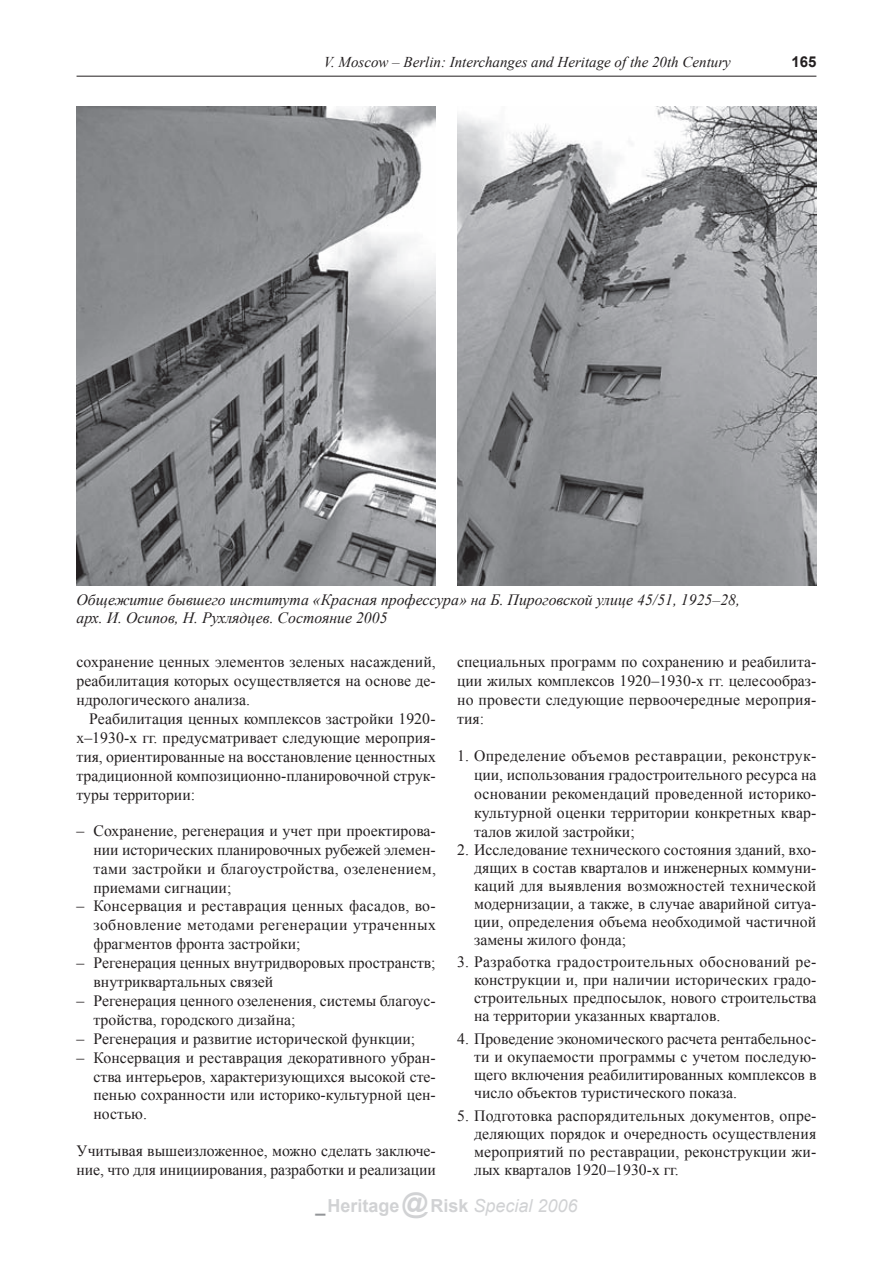
<style>
.page{position:relative;width:893px;height:1263px;background:#fff}
.page>*{position:absolute;margin:0;border:0;box-sizing:border-box;transform-origin:0 0}
.t1{font:700 18px "Arial";color:#d1d2d4}
.t2{font:15.75px/18.9px "Times New Roman";color:#231f20;text-align:justify}
.t3{font:italic 15.75px/18.9px "Times New Roman";color:#231f20}
.t4{font:italic 15px "Times New Roman";color:#231f20}
.t5{font:700 15px "Arial";color:#231f20}
.s1{color:#939598}
.s2{font-size:27px}
.s3{font-weight:400;font-style:italic}
</style>
<div class="page">
<hr style="left:77px;top:76px;width:739px;height:1px;background:#231f20">
<img style="left:77px;top:106px;width:359px;height:479px">
<img style="left:457px;top:106px;width:359px;height:479px">
<p class="t4" style="left:324px;top:51px;width:409px">V. Moscow – Berlin: Interchanges and Heritage of the 20th Century</p>
<p class="t5" style="left:791px;top:52px;width:27px">165</p>
<p class="t3" style="left:77px;top:589px;width:665px">Общежитие бывшего института «Красная профессура» на Б. Пироговской улице 45/51, 1925–28, арх. И. Осипов, Н. Рухлядцев. Состояние 2005</p>
<p class="t2" style="left:77px;top:652px;width:361px">сохранение ценных элементов зеленых насаждений, реабилитация которых осуществляется на основе де&shy;ндрологического анализа.</p>
<p class="t2" style="left:77px;top:709px;width:361px;text-indent:13px">Реабилитация ценных комплексов застройки 1920- х–1930-х гг. предусматривает следующие мероприя&shy;тия, ориентированные на восстановление ценностных традиционной композиционно-планировочной струк&shy;туры территории:</p>
<p class="t2" style="left:94px;top:821px;width:344px;text-indent:-17px">– Сохранение, регенерация и учет при проектирова&shy;нии исторических планировочных рубежей элемен&shy;тами застройки и благоустройства, озеленением, приемами сигнации;</p>
<p class="t2" style="left:94px;top:896px;width:344px;text-indent:-17px">– Консервация и реставрация ценных фасадов, во&shy;зобновление методами регенерации утраченных фрагментов фронта застройки;</p>
<p class="t2" style="left:94px;top:953px;width:344px;text-indent:-17px">– Регенерация ценных внутридворовых пространств; внутриквартальных связей</p>
<p class="t2" style="left:94px;top:991px;width:344px;text-indent:-17px">– Регенерация ценного озеленения, системы благоус&shy;тройства, городского дизайна;</p>
<p class="t2" style="left:77px;top:1029px;width:340px">– Регенерация и развитие исторической функции;</p>
<p class="t2" style="left:94px;top:1048px;width:344px;text-indent:-17px">– Консервация и реставрация декоративного убран&shy;ства интерьеров, характеризующихся высокой сте&shy;пенью сохранности или историко-культурной цен&shy;ностью.</p>
<p class="t2" style="left:77px;top:1141px;width:361px">Учитывая вышеизложенное, можно сделать заключе&shy;ние, что для инициирования, разработки и реализации</p>
<p class="t2" style="left:457px;top:652px;width:361px">специальных программ по сохранению и реабилита&shy;ции жилых комплексов 1920–1930-х гг. целесообраз&shy;но провести следующие первоочередные мероприя&shy;тия:</p>
<p class="t2" style="left:474px;top:746px;width:344px;text-indent:-17px">1. Определение объемов реставрации, реконструк&shy;ции, использования градостроительного ресурса на основании рекомендаций проведенной историко&shy;культурной оценки территории конкретных квар&shy;талов жилой застройки;</p>
<p class="t2" style="left:474px;top:840px;width:344px;line-height:18px;text-indent:-17px">2. Исследование технического состояния зданий, вхо&shy;дящих в состав кварталов и инженерных коммуни&shy;каций для выявления возможностей технической модернизации, а также, в случае аварийной ситуа&shy;ции, определения объема необходимой частичной замены жилого фонда;</p>
<p class="t2" style="left:474px;top:952px;width:344px;line-height:18px;text-indent:-17px">3. Разработка градостроительных обоснований ре&shy;конструкции и, при наличии исторических градо&shy;строительных предпосылок, нового строительства на территории указанных кварталов.</p>
<p class="t2" style="left:474px;top:1029px;width:344px;line-height:18px;text-indent:-17px">4. Проведение экономического расчета рентабельнос&shy;ти и окупаемости программы с учетом последую&shy;щего включения реабилитированных комплексов в число объектов туристического показа.</p>
<p class="t2" style="left:474px;top:1106px;width:344px;line-height:18px;text-indent:-17px">5. Подготовка распорядительных документов, опре&shy;деляющих порядок и очередность осуществления мероприятий по реставрации, реконструкции жи&shy;лых кварталов 1920–1930-х гг.</p>
<p class="t1" style="left:315px;top:1194px;width:264px"><span class="s1">_</span> Heritage <span class="s2">@</span> Risk <span class="s3">Special 2006</span></p>
</div>
